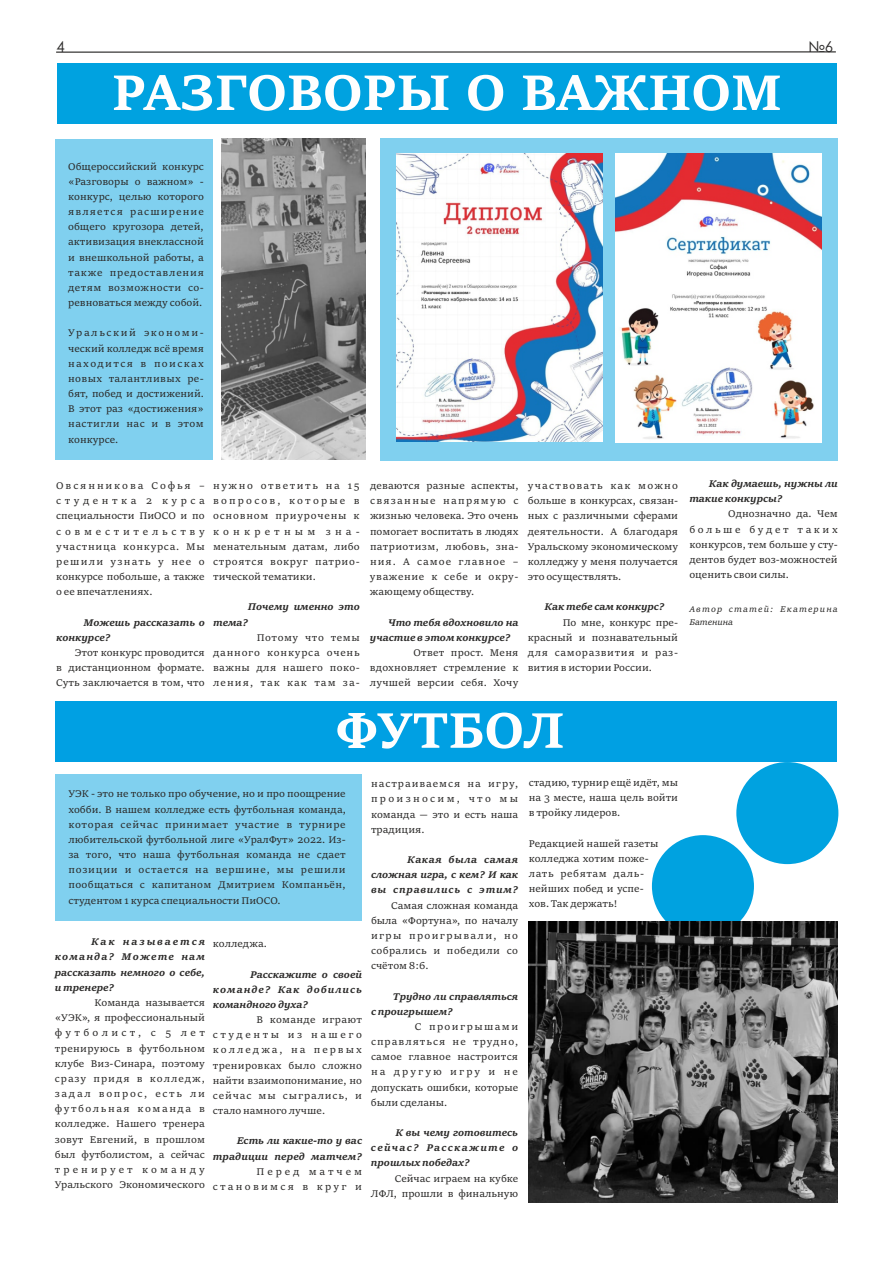
<style>
.page{position:relative;width:893px;height:1263px;background:#fff}
.page>*{position:absolute;margin:0;border:0;box-sizing:border-box;transform-origin:0 0}
.t1{font:700 54px "Sitka Text";color:#fefefe}
.t2{font:15px "Century Gothic";color:#2b2a29}
.t3{font:10.5px/15.1px "Sitka Text";color:#2b2a29;text-align:justify}
.t4{font:italic 700 10.5px/15.1px "Sitka Text";color:#2b2a29}
.t5{font:10.5px/15.1px "Sitka Text";letter-spacing:.215em;color:#2b2a29;text-align:right}
.t6{font:italic 9px/13px "Sitka Text";letter-spacing:.13em;color:#2b2a29}
</style>
<div class="page">
<div style="left:652px;top:835px;width:102px;height:102px;background:#00a2e0;border-radius:50%"></div>
<div style="left:57px;top:63px;width:779px;height:61px;background:#00a2e0"></div>
<div style="left:55px;top:701px;width:782px;height:60px;background:#00a0e3"></div>
<hr style="left:56px;top:52px;width:780px;height:1px;background:#2b2a29">
<div style="left:56px;top:139px;width:157px;height:321px;background:#80d0ef"></div>
<div style="left:55px;top:774px;width:307px;height:147px;background:#80d0ef"></div>
<div style="left:736px;top:762px;width:102px;height:102px;background:#00a2e0;border-radius:50%"></div>
<img style="left:528px;top:921px;width:310px;height:281px">
<div style="left:380px;top:138px;width:457px;height:322px;background:#80d0ef"></div>
<img style="left:615px;top:153px;width:207px;height:290px">
<img style="left:397px;top:153px;width:205px;height:289px">
<img style="left:222px;top:139px;width:143px;height:320px">
<h2 class="t2" style="left:56px;top:41px;width:10px">4</h2>
<h2 class="t2" style="left:808px;top:41px;width:26px">№6</h2>
<h1 class="t1" style="left:112px;top:69px;width:672px">РАЗГОВОРЫ О ВАЖНОМ</h1>
<p class="t3" style="left:68px;top:159px;width:137px">Общероссийский конкурс «Разговоры о важном» - конкурс, целью которого является расширение общего кругозора детей, активизация внеклассной и внешкольной работы, а также предоставления детям возможности со&shy;ревноваться между собой.</p>
<p class="t3" style="left:68px;top:326px;width:137px">Уральский экономи&shy;ческий колледж всё время находится в поисках новых талантливых ре&shy;бят, побед и достижений.<br>В этот раз «достижения» настигли нас и в этом конкурсе.</p>
<p class="t3" style="left:56px;top:479px;width:150px">Овсянникова Софья – студентка 2 курса специальности ПиОСО и по совместительству участница конкурса. Мы решили узнать у нее о конкурсе побольше, а также о ее впечатлениях.</p>
<p class="t4" style="left:56px;top:615px;width:150px;text-indent:27px">Можешь рассказать о конкурсе?</p>
<p class="t3" style="left:56px;top:646px;width:150px;text-indent:19px">Этот конкурс проводится в дистанционном формате.<br>Суть заключается в том, что</p>
<p class="t3" style="left:213px;top:479px;width:148px">нужно ответить на 15 вопросов, которые в основном приурочены к конкретным зна&shy;менательным датам, либо строятся вокруг патрио&shy;тической тематики.</p>
<p class="t4" style="left:213px;top:600px;width:148px;text-indent:35px">Почему именно это тема?</p>
<p class="t3" style="left:213px;top:630px;width:148px;text-indent:44px">Потому что темы данного конкурса очень важны для нашего поко&shy;ления, так как там за-</p>
<p class="t3" style="left:370px;top:479px;width:150px">деваются разные аспекты, связанные напрямую с жизнью человека. Это очень помогает воспитать в людях патриотизм, любовь, зна&shy;ния. А самое главное – уважение к себе и окру&shy;жающему обществу.</p>
<p class="t4" style="left:370px;top:615px;width:150px;text-indent:18px">Что тебя вдохновило на участие в этом конкурсе?</p>
<p class="t3" style="left:370px;top:646px;width:150px;text-indent:44px">Ответ прост. Меня вдохновляет стремление к лучшей версии себя. Хочу</p>
<p class="t3" style="left:528px;top:479px;width:152px">участвовать как можно больше в конкурсах, связан&shy;ных с различными сферами деятельности. А благодаря Уральскому экономическому колледжу у меня получается это осуществлять.</p>
<p class="t4" style="left:545px;top:600px;width:121px">Как тебе сам конкурс?</p>
<p class="t3" style="left:528px;top:615px;width:152px;text-indent:35px">По мне, конкурс пре&shy;красный и познавательный для саморазвития и раз&shy;вития в истории России.</p>
<h1 class="t1" style="left:336px;top:707px;width:230px">ФУТБОЛ</h1>
<p class="t4" style="left:689px;top:477px;width:150px;text-indent:20px">Как думаешь, нужны ли такие конкурсы?</p>
<p class="t3" style="left:689px;top:507px;width:150px;text-indent:39px">Однозначно да. Чем больше будет таких конкурсов, тем больше у сту&shy;дентов будет воз-можностей оценить свои силы.</p>
<p class="t6" style="left:689px;top:603px;width:150px">Автор статей: Екатерина<br>Батенина</p>
<p class="t3" style="left:68px;top:787px;width:279px">УЭК - это не только про обучение, но и про поощрение хобби. В нашем колледже есть футбольная команда, которая сейчас принимает участие в турнире любительской футбольной лиге «УралФут» 2022. Из&shy;за того, что наша футбольная команда не сдает позиции и остается на вершине, мы решили пообщаться с капитаном Дмитрием Компаньён, студентом 1 курса специальности ПиОСО.</p>
<p class="t3" style="left:529px;top:776px;width:151px">стадию, турнир ещё идёт, мы на 3 месте, наша цель войти в тройку лидеров.</p>
<p class="t3" style="left:371px;top:777px;width:149px">настраиваемся на игру, произносим, что мы команда — это и есть наша традиция.</p>
<p class="t4" style="left:371px;top:853px;width:149px;text-align:justify;text-indent:36px">Какая была самая сложная игра, с кем? И как вы справились с этим?</p>
<p class="t3" style="left:371px;top:898px;width:149px;text-indent:20px">Самая сложная команда была «Фортуна», по началу игры проигрывали, но собрались и победили со счётом 8:6.</p>
<p class="t4" style="left:371px;top:989px;width:149px;text-indent:22px">Трудно ли справляться с проигрышем?</p>
<p class="t3" style="left:371px;top:1020px;width:149px;text-indent:44px">С проигрышами справляться не трудно, самое главное настроится на другую игру и не допускать ошибки, которые были сделаны.</p>
<p class="t4" style="left:371px;top:1126px;width:149px;text-align:justify;text-indent:24px">К вы чему готовитесь сейчас? Расскажите о прошлых победах?</p>
<p class="t3" style="left:371px;top:1171px;width:149px;text-align:right">Сейчас играем на кубке<br>ЛФЛ, прошли в финальную</p>
<p class="t3" style="left:529px;top:836px;width:131px;text-align:left">Редакцией нашей газеты колледжа хотим поже&shy;лать ребятам даль&shy;нейших побед и успе&shy;хов. Так держать!</p>
<p class="t4" style="left:55px;top:935px;width:152px;text-align:justify;text-indent:36px">Как называется команда? Можете нам рассказать немного о себе, и тренере?</p>
<p class="t3" style="left:55px;top:996px;width:152px;text-indent:40px">Команда называется «УЭК», я профессиональный футболист, с 5 лет тренируюсь в футбольном клубе Виз-Синара, поэтому сразу придя в колледж, задал вопрос, есть ли футбольная команда в колледже. Нашего тренера зовут Евгений, в прошлом был футболистом, а сейчас тренирует команду Уральского Экономического</p>
<p class="t3" style="left:213px;top:937px;width:55px">колледжа.</p>
<p class="t4" style="left:213px;top:967px;width:151px;text-align:justify;text-indent:37px">Расскажите о своей команде? Как добились командного духа?</p>
<p class="t3" style="left:213px;top:1013px;width:151px;text-indent:44px">В команде играют студенты из нашего колледжа, на первых тренировках было сложно найти взаимопонимание, но сейчас мы сыгрались, и стало намного лучше.</p>
<p class="t4" style="left:213px;top:1134px;width:151px;text-align:right">Есть ли какие-то у вас традиции перед матчем?</p>
<p class="t5" style="left:213px;top:1164px;width:151px">Перед матчем становимся в круг и</p>
</div>
